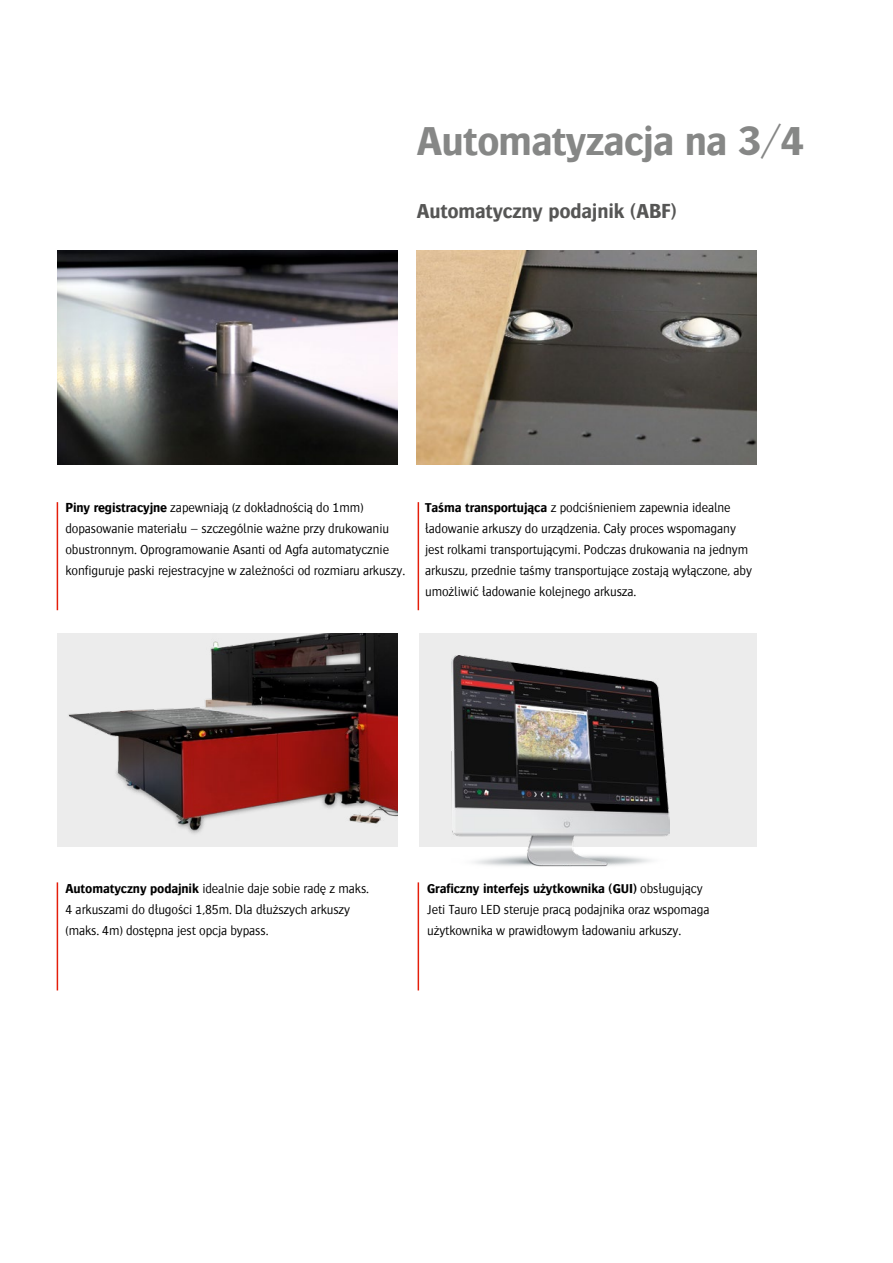
<style>
.page{position:relative;width:893px;height:1263px;background:#fff}
.page>*{position:absolute;margin:0;border:0;box-sizing:border-box;transform-origin:0 0}
.t1{font:700 42px "Bosis For Agfa";letter-spacing:-.02em;color:#868786}
.t2{font:700 21px "Bosis For Agfa";letter-spacing:-.01em;color:#565655}
.t3{font:300 13.5px/21px "Bosis For Agfa";letter-spacing:-.01em;color:#000}
.s1{font-weight:700}
</style>
<div class="page">
<img style="left:57px;top:251px;width:341px;height:214px">
<img style="left:57px;top:634px;width:341px;height:213px">
<div style="left:419px;top:634px;width:338px;height:213px;background:#ececec"></div>
<img style="left:417px;top:251px;width:340px;height:214px">
<img style="left:452px;top:655px;width:218px;height:212px">
<hr style="left:57px;top:502px;width:1px;height:108px;background:#e41e0a">
<hr style="left:57px;top:882px;width:1px;height:108px;background:#e41e0a">
<hr style="left:418px;top:502px;width:1px;height:108px;background:#e41e0a">
<hr style="left:418px;top:882px;width:1px;height:108px;background:#e41e0a">
<h1 class="t1" style="left:417px;top:118px;width:389px">Automatyzacja na 3/4</h1>
<h2 class="t2" style="left:417px;top:199px;width:262px">Automatyczny podajnik (ABF)</h2>
<p class="t3" style="left:65px;top:496px;width:341px"><span class="s1">Piny registracyjne</span> zapewniają (z dokładnością do 1mm) dopasowanie materiału – szczególnie ważne przy drukowaniu obustronnym. Oprogramowanie Asanti od Agfa automatycznie konfiguruje paski rejestracyjne w zależności od rozmiaru arkuszy.</p>
<p class="t3" style="left:425px;top:496px;width:328px"><span class="s1">Taśma transportująca</span> z podciśnieniem zapewnia idealne ładowanie arkuszy do urządzenia. Cały proces wspomagany jest rolkami transportującymi. Podczas drukowania na jednym arkuszu, przednie taśmy transportujące zostają wyłączone, aby umożliwić ładowanie kolejnego arkusza.</p>
<p class="t3" style="left:65px;top:878px;width:305px"><span class="s1">Automatyczny podajnik</span> idealnie daje sobie radę z maks.<br>4 arkuszami do długości 1,85m. Dla dłuższych arkuszy (maks. 4m) dostępna jest opcja bypass.</p>
<p class="t3" style="left:427px;top:878px;width:284px"><span class="s1">Graficzny interfejs użytkownika (GUI)</span> obsługujący<br>Jeti Tauro LED steruje pracą podajnika oraz wspomaga użytkownika w prawidłowym ładowaniu arkuszy.</p>
</div>
